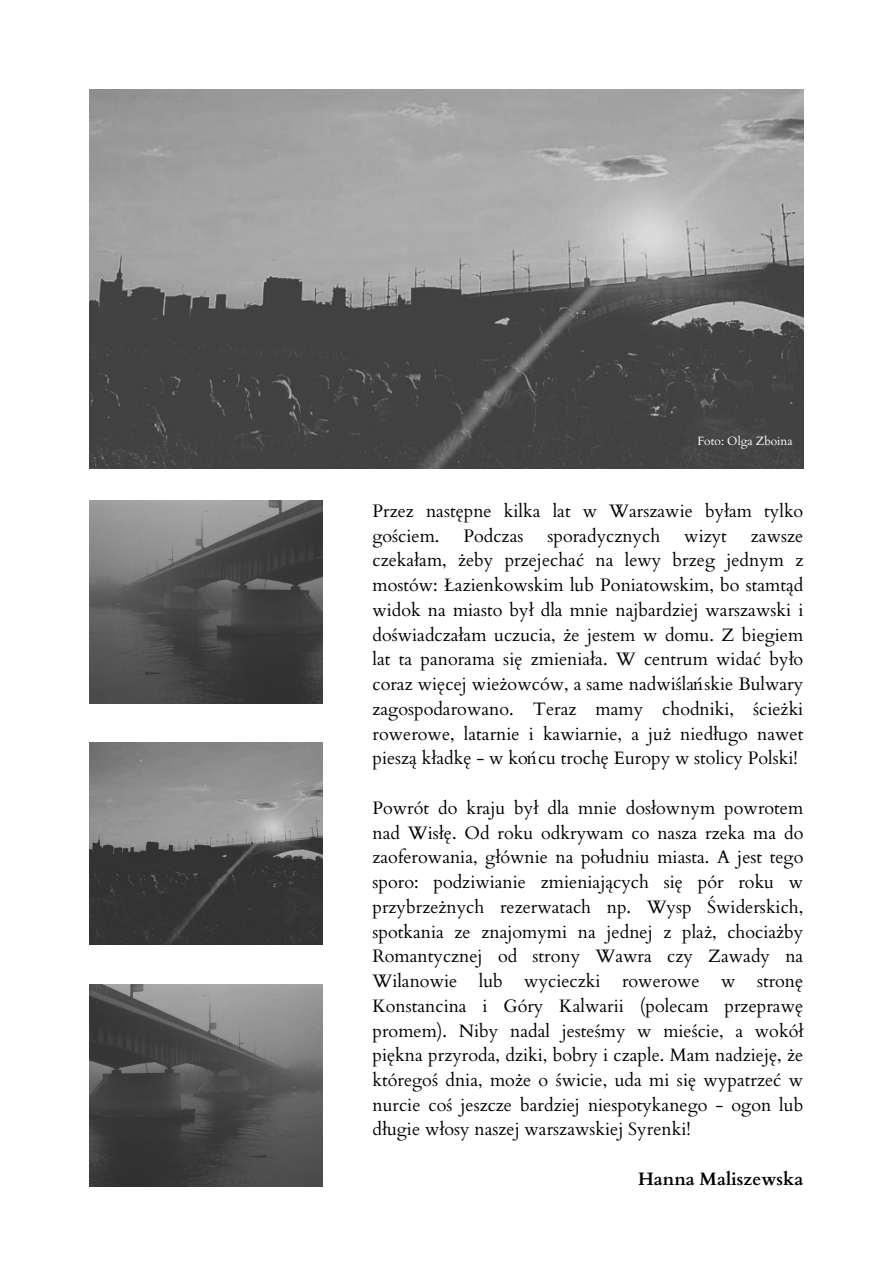
<style>
.page{position:relative;width:893px;height:1264px;background:#fff}
.page>*{position:absolute;margin:0;border:0;box-sizing:border-box;transform-origin:0 0}
.t1{font:18px/24.8px "Cardo";color:#000;text-align:justify}
.t2{font:700 18px "Cardo";color:#000}
.t3{font:12px "Cardo";color:#fff}
</style>
<div class="page">
<img style="left:89px;top:89px;width:714px;height:379px">
<img style="left:89px;top:501px;width:233px;height:202px">
<img style="left:89px;top:742px;width:233px;height:202px">
<img style="left:89px;top:984px;width:233px;height:202px">
<p class="t3" style="left:697px;top:432px;width:97px">Foto: Olga Zboina</p>
<p class="t1" style="left:372px;top:499px;width:432px">Przez następne kilka lat w Warszawie byłam tylko gościem.</p>
<p class="t1" style="left:463px;top:523px;width:61px">Podczas</p>
<p class="t1" style="left:547px;top:523px;width:114px">sporadycznych</p>
<p class="t1" style="left:684px;top:523px;width:44px">wizyt</p>
<p class="t1" style="left:372px;top:523px;width:432px;text-indent:378px">zawsze czekałam, żeby przejechać na lewy brzeg jednym z mostów: Łazienkowskim lub Poniatowskim, bo stamtąd widok na miasto był dla mnie najbardziej warszawski i doświadczałam uczucia, że jestem w domu. Z biegiem lat ta panorama się zmieniała. W centrum widać było coraz więcej wieżowców, a same nadwiślańskie Bulwary zagospodarowano. Teraz mamy chodniki, ścieżki rowerowe, latarnie i kawiarnie, a już niedługo nawet pieszą kładkę - w końcu trochę Europy w stolicy Polski!</p>
<p class="t1" style="left:372px;top:795px;width:432px">Powrót do kraju był dla mnie dosłownym powrotem nad Wisłę. Od roku odkrywam co nasza rzeka ma do zaoferowania, głównie na południu miasta. A jest tego sporo: podziwianie zmieniających się pór roku w przybrzeżnych rezerwatach np. Wysp Świderskich, spotkania ze znajomymi na jednej z plaż, chociażby Romantycznej od strony Wawra czy Zawady na Wilanowie lub wycieczki rowerowe w stronę Konstancina i Góry Kalwarii (polecam przeprawę promem). Niby nadal jesteśmy w mieście, a wokół piękna przyroda, dziki, bobry i czaple. Mam nadzieję, że któregoś dnia, może o świcie, uda mi się wypatrzeć w nurcie coś jeszcze bardziej niespotykanego - ogon lub długie włosy naszej warszawskiej Syrenki!</p>
<p class="t2" style="left:638px;top:1167px;width:167px">Hanna Maliszewska</p>
</div>
